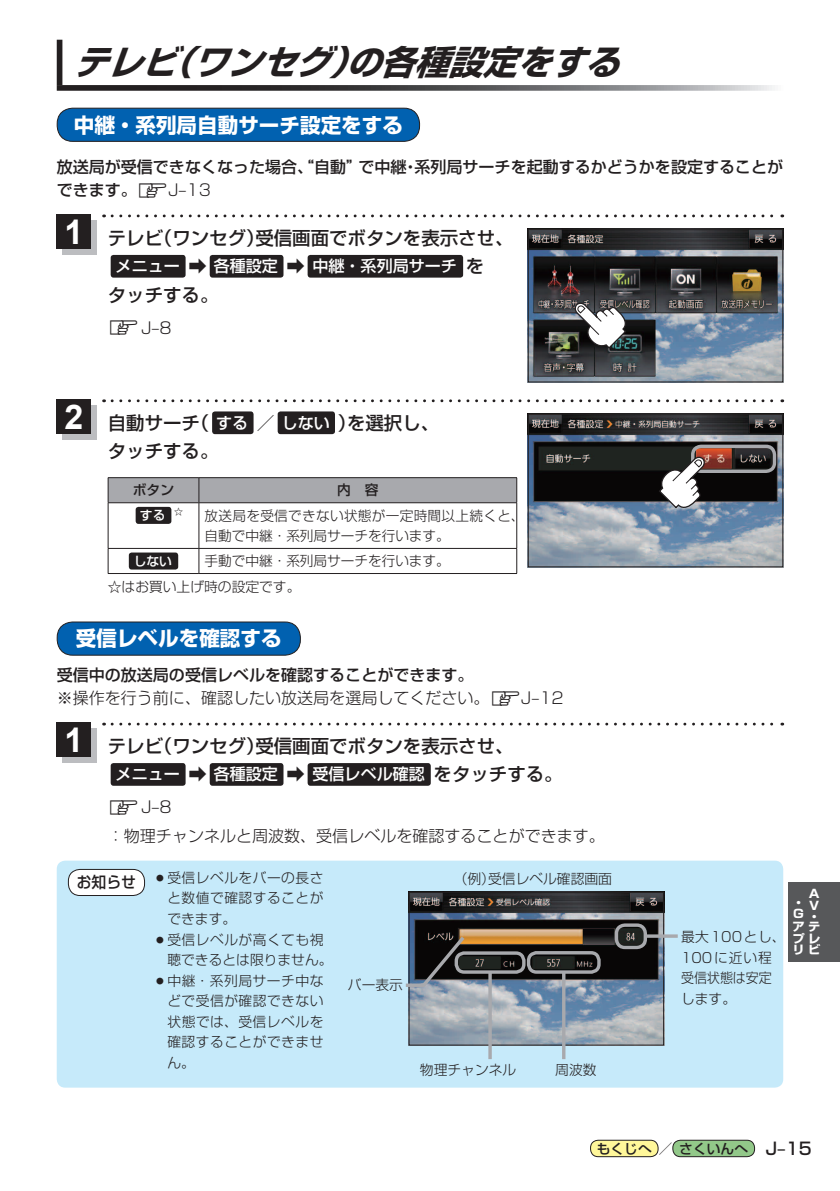
<style>
.page{position:relative;width:840px;height:1191px;background:#fff}
.page>*{position:absolute;margin:0;border:0;box-sizing:border-box;transform-origin:0 0}
.t1{font:italic 700 34px "Shin Go Pro";color:#231f20}
.t2{font:700 34px "Arial";color:#fff}
.t3{font:700 20.6px "Shin Go Pro";color:#fff}
.t4{font:500 18.4px/28.4px "Shin Go Pro";color:#231f20}
.t5{font:500 17px "Shin Go Pro";color:#231f20}
.t6{font:300 16px/22.6px "Shin Go Pro";color:#231f20}
.t7{font:500 16px/22.6px "Shin Go Pro";color:#231f20}
.t8{font:500 16px/33px "Shin Go Pro";color:#fff}
.t9{font:500 15.6px "Shin Go Pro";color:#231f20;scale:.95 1}
.t10{font:300 13.8px/20.6px "Shin Go Pro";letter-spacing:.025em;color:#231f20;text-align:justify}
.t11{font:300 13.8px/25.4px "Shin Go Pro";color:#231f20}
.t12{font:300 13.8px/20.6px "Shin Go Pro";letter-spacing:.005em;color:#231f20}
.t13{font:500 13.8px "Shin Go Pro";color:#231f20}
.t14{font:500 12.8px "Shin Go Pro";color:#fff}
.t15{font:700 11.6px/11px "Shin Go Pro";color:#fff;scale:1.06 1}
.t16{font:300 9px "Shin Go Pro";color:#231f20}
.s1{font-family:"MC1";font-weight:400;font-size:14.2px}
.s2{font-weight:300}
.s3{font-size:18.4px;color:#231f20}
.s4{font-size:16px;color:#fff}
.s5{font-weight:500}
.s6{font-family:"MC1";font-weight:400;font-size:14.2px;color:#231f20}
.s7{font-weight:300;color:#231f20}
.s8{font-size:14.2px}
</style>
<div class="page">
<div style="left:788px;top:882px;width:51px;height:79px;background:#57585a"></div>
<div style="left:590px;top:1140px;width:67px;height:16px;background:#fff79a;border-radius:8px"></div>
<div style="left:590px;top:1140px;width:68px;height:17px;border:1px solid #231f20;border-radius:8px"></div>
<div style="left:672px;top:1140px;width:82px;height:16px;background:#92c889;border-radius:8px"></div>
<div style="left:672px;top:1140px;width:82px;height:17px;border:1px solid #231f20;border-radius:8px"></div>
<div style="left:57px;top:108px;width:362px;height:33px;background:#0161b0;border-radius:16px"></div>
<div style="left:57px;top:108px;width:363px;height:34px;border:1px solid #231f20;border-radius:16px"></div>
<div style="left:57px;top:40px;width:5px;height:45px;background:#231f20"></div>
<svg style="left:57px;top:85px;width:718px;height:6px"></svg>
<img style="left:529px;top:231px;width:251px;height:149px">
<div style="left:527px;top:229px;width:255px;height:153px;border:1px solid #231f20"></div>
<svg style="left:572px;top:301px;width:55px;height:49px"></svg>
<div style="left:111px;top:255px;width:74px;height:23px;background:#231f20;border-radius:3px"></div>
<div style="left:209px;top:255px;width:74px;height:23px;background:#231f20;border-radius:3px"></div>
<div style="left:307px;top:255px;width:156px;height:23px;background:#231f20;border-radius:3px"></div>
<svg style="left:112px;top:214px;width:670px;height:3px"></svg>
<div style="left:62px;top:220px;width:34px;height:34px;background:#bcbdc0"></div>
<div style="left:57px;top:214px;width:34px;height:35px;background:#231f20"></div>
<img style="left:529px;top:415px;width:251px;height:150px">
<div style="left:527px;top:413px;width:255px;height:154px;border:1px solid #231f20"></div>
<div style="left:690px;top:444px;width:85px;height:29px;border:3px solid #a8a9ad;border-radius:9px"></div>
<svg style="left:657px;top:455px;width:49px;height:55px"></svg>
<div style="left:212px;top:411px;width:41px;height:23px;background:#231f20;border-radius:3px"></div>
<div style="left:277px;top:411px;width:58px;height:23px;background:#231f20;border-radius:3px"></div>
<svg style="left:112px;top:399px;width:670px;height:3px"></svg>
<div style="left:62px;top:405px;width:34px;height:34px;background:#bcbdc0"></div>
<div style="left:57px;top:399px;width:34px;height:34px;background:#231f20"></div>
<div style="left:111px;top:763px;width:74px;height:22px;background:#231f20;border-radius:3px"></div>
<div style="left:209px;top:763px;width:74px;height:22px;background:#231f20;border-radius:3px"></div>
<div style="left:307px;top:763px;width:123px;height:22px;background:#231f20;border-radius:3px"></div>
<svg style="left:112px;top:722px;width:670px;height:3px"></svg>
<div style="left:62px;top:728px;width:34px;height:34px;background:#bcbdc0"></div>
<div style="left:57px;top:722px;width:34px;height:34px;background:#231f20"></div>
<div style="left:57px;top:622px;width:243px;height:33px;background:#0161b0;border-radius:16px"></div>
<div style="left:57px;top:621px;width:243px;height:34px;border:1px solid #231f20;border-radius:16px"></div>
<div style="left:57px;top:860px;width:725px;height:227px;background:#c6eafa;border-radius:9px"></div>
<div style="left:68px;top:869px;width:76px;height:26px;background:#fff;border-radius:12px"></div>
<div style="left:68px;top:869px;width:77px;height:26px;border:1px solid #231f20;border-radius:12px"></div>
<img style="left:410px;top:893px;width:251px;height:150px">
<div style="left:408px;top:891px;width:255px;height:154px;border:1px solid #231f20"></div>
<div style="left:454px;top:951px;width:71px;height:22px;border:3px solid #a8a9ad;border-radius:8px"></div>
<hr style="left:488px;top:972px;width:3px;height:87px;background:#a8a9ad">
<div style="left:526px;top:951px;width:74px;height:22px;border:3px solid #a8a9ad;border-radius:8px"></div>
<svg style="left:561px;top:972px;width:4px;height:87px"></svg>
<div style="left:614px;top:923px;width:32px;height:26px;border:3px solid #a8a9ad;border-radius:9px"></div>
<hr style="left:645px;top:934px;width:32px;height:3px;background:#a8a9ad">
<svg style="left:405px;top:933px;width:62px;height:55px"></svg>
<svg style="left:108px;top:477px;width:409px;height:26px"></svg>
<hr style="left:108px;top:502px;width:91px;height:1px;background:#231f20">
<hr style="left:108px;top:503px;width:1px;height:45px;background:#231f20">
<hr style="left:199px;top:502px;width:317px;height:1px;background:#231f20">
<hr style="left:198px;top:503px;width:1px;height:45px;background:#231f20">
<hr style="left:516px;top:503px;width:1px;height:45px;background:#231f20">
<hr style="left:108px;top:548px;width:91px;height:1px;background:#231f20">
<svg style="left:108px;top:549px;width:1px;height:24px"></svg>
<hr style="left:199px;top:548px;width:317px;height:1px;background:#231f20">
<svg style="left:198px;top:549px;width:1px;height:24px"></svg>
<svg style="left:516px;top:549px;width:1px;height:24px"></svg>
<hr style="left:108px;top:573px;width:91px;height:1px;background:#231f20">
<hr style="left:199px;top:573px;width:317px;height:1px;background:#231f20">
<div style="left:135px;top:507px;width:36px;height:17px;background:#231f20;border-radius:3px"></div>
<div style="left:129px;top:552px;width:49px;height:17px;background:#231f20;border-radius:3px"></div>
<h1 class="t1" style="left:74px;top:35px;width:563px">テレビ（ワンセグ）の各種設定をする</h1>
<h2 class="t3" style="left:74px;top:108px;width:330px">中継・系列局自動サーチ設定をする</h2>
<p class="t7" style="left:57px;top:154px;width:727px">放送局が受信できなくなった場合、“自動”で中継・系列局サーチを起動するかどうかを設定することができます。<span class="s1">Z</span><span class="s2">J–13</span></p>
<h1 class="t2" style="left:64px;top:209px;width:20px">1</h1>
<h3 class="t4" style="left:108px;top:221px;width:407px">テレビ（ワンセグ）受信画面でボタンを表示させ、</h3>
<p class="t8" style="left:116px;top:248px;width:370px">メニュー <span class="s3">➡</span> 各種設定 <span class="s3">➡</span> 中継・系列局サーチ<span class="s3">を</span></p>
<h3 class="t4" style="left:108px;top:278px;width:112px">タッチする。</h3>
<p class="t6" style="left:108px;top:314px;width:65px"><span class="s1">Z</span>J–8</p>
<h1 class="t2" style="left:64px;top:394px;width:20px">2</h1>
<h3 class="t4" style="left:108px;top:406px;width:333px">自動サーチ（<span class="s4">する</span>／<span class="s4">しない</span>）を選択し、タッチする。</h3>
<p class="t13" style="left:133px;top:479px;width:43px">ボタン</p>
<p class="t13" style="left:337px;top:479px;width:43px">内　容</p>
<p class="t14" style="left:140px;top:505px;width:27px">する</p>
<p class="t10" style="left:204px;top:503px;width:321px">放送局を受信できない状態が一定時間以上続くと、自動で中継・系列局サーチを行います。</p>
<p class="t14" style="left:134px;top:550px;width:40px">しない</p>
<p class="t16" style="left:174px;top:504px;width:10px">☆</p>
<p class="t11" style="left:108px;top:546px;width:343px;text-indent:97px">手動で中継・系列局サーチを行います。☆はお買い上げ時の設定です。</p>
<h2 class="t3" style="left:76px;top:622px;width:207px">受信レベルを確認する</h2>
<p class="t6" style="left:57px;top:661px;width:508px"><span class="s5">受信中の放送局の受信レベルを確認することができます。<br></span>※操作を行う前に、確認したい放送局を選局してください。<span class="s1">Z</span>J–12</p>
<h3 class="t4" style="left:108px;top:729px;width:407px">テレビ（ワンセグ）受信画面でボタンを表示させ、</h3>
<p class="t8" style="left:108px;top:756px;width:456px;text-indent:8px">メニュー <span class="s3">➡</span> 各種設定 <span class="s3">➡</span> 受信レベル確認<span class="s3">をタッチする。<br></span><span class="s6">Z</span><span class="s7">J–8</span></p>
<p class="t6" style="left:108px;top:822px;width:498px">：物理チャンネルと周波数、受信レベルを確認することができます。</p>
<h1 class="t2" style="left:64px;top:717px;width:20px">1</h1>
<p class="t10" style="left:167px;top:865px;width:157px;text-indent:-14px">○受信レベルをバーの長さと数値で確認することができます。</p>
<p class="t10" style="left:167px;top:927px;width:166px;text-indent:-14px">○受信レベルが高くても視聴できるとは限りません。</p>
<p class="t10" style="left:167px;top:968px;width:157px;text-indent:-14px">○中継・系列局サーチ中などで受信が確認できない状態では、受信レベルを確認することができません。</p>
<p class="t9" style="left:77px;top:869px;width:64px">お知らせ</p>
<p class="t11" style="left:453px;top:864px;width:160px">（例）受信レベル確認画面</p>
<p class="t10" style="left:348px;top:973px;width:56px">バー表示</p>
<p class="t11" style="left:420px;top:1055px;width:98px">物理チャンネル</p>
<p class="t10" style="left:555px;top:1057px;width:43px">周波数</p>
<p class="t12" style="left:680px;top:924px;width:106px">最大100とし、<br>100に近い程受信状態は安定します。</p>
<p class="t15" style="left:808px;top:886px;width:12px">A</p>
<p class="t15" style="left:808px;top:898px;width:11px">V</p>
<p class="t15" style="left:807px;top:909px;width:9px">・</p>
<p class="t15" style="left:792px;top:920px;width:27px">アテ</p>
<p class="t15" style="left:792px;top:931px;width:27px">プレ</p>
<p class="t15" style="left:807px;top:943px;width:13px">ビ</p>
<p class="t15" style="left:792px;top:896px;width:12px">・<br>G</p>
<p class="t15" style="left:792px;top:943px;width:11px">リ</p>
<p class="t13" style="left:596px;top:1137px;width:153px">もくじへ<span class="s8">／</span>さくいんへ</p>
<p class="t5" style="left:765px;top:1134px;width:47px">J–15</p>
</div>
